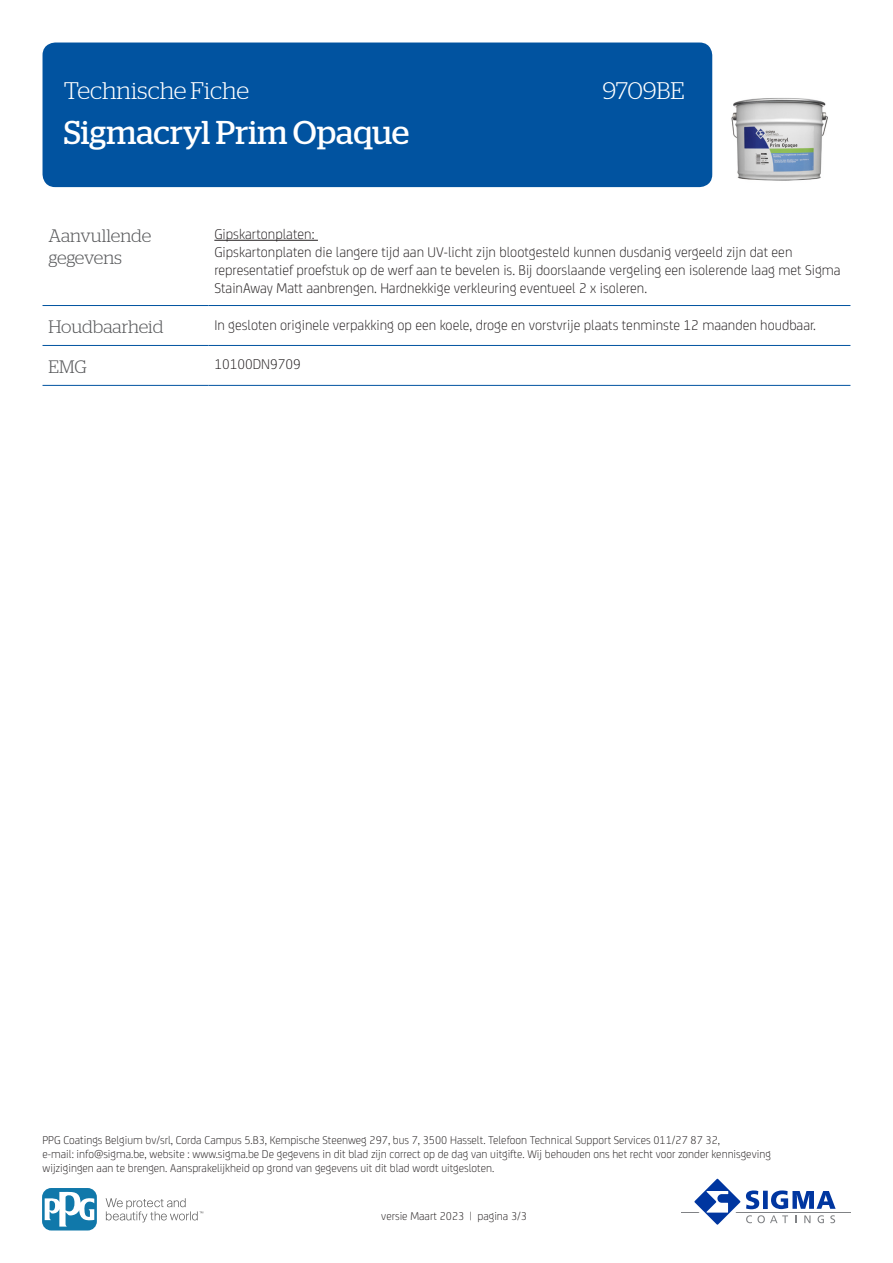
<style>
.page{position:relative;width:893px;height:1263px;background:#fff}
.page>*{position:absolute;margin:0;border:0;box-sizing:border-box;transform-origin:0 0}
.t1{font:33px "Stag";color:#fff}
.t2{font:300 24px "Stag";letter-spacing:-.01em;color:#fff}
.KOP{font:300 18px/21.6px "Stag";letter-spacing:-.005em;color:#57585a}
.BODY{font:300 15px/18px "FS Joey";color:#231f20}
.t3{font:300 12px/14.4px "FS Joey";color:#231f20}
</style>
<div class="page">
<div style="left:43px;top:43px;width:669px;height:144px;background:#0153a0;border-radius:13px"></div>
<hr style="left:681px;top:1211px;width:169px;height:1px;background:#808285">
<svg style="left:689px;top:1178px;width:147px;height:47px"></svg>
<svg style="left:106px;top:1198px;width:97px;height:24px"></svg>
<svg style="left:43px;top:1188px;width:54px;height:42px"></svg>
<svg style="left:45px;top:1191px;width:49px;height:35px"></svg>
<hr style="left:43px;top:305px;width:165px;height:1px;background:#0153a0">
<hr style="left:208px;top:305px;width:642px;height:1px;background:#0153a0">
<hr style="left:43px;top:345px;width:165px;height:1px;background:#0153a0">
<hr style="left:208px;top:345px;width:642px;height:1px;background:#0153a0">
<hr style="left:43px;top:385px;width:165px;height:1px;background:#0153a0">
<hr style="left:208px;top:385px;width:642px;height:1px;background:#0153a0">
<hr style="left:214px;top:240px;width:104px;height:1px;background:#231f20">
<img style="left:731px;top:98px;width:97px;height:83px">
<h2 class="t2" style="left:64px;top:77px;width:187px">Technische Fiche</h2>
<h2 class="t2" style="left:602px;top:77px;width:84px">9709BE</h2>
<h1 class="t1" style="left:64px;top:114px;width:347px">Sigmacryl Prim Opaque</h1>
<p class="KOP" style="left:49px;top:225px;width:104px">Aanvullende gegevens</p>
<p class="BODY" style="left:214px;top:224px;width:628px">Gipskartonplaten:<br>Gipskartonplaten die langere tijd aan UV-licht zijn blootgesteld kunnen dusdanig vergeeld zijn dat een representatief proefstuk op de werf aan te bevelen is. Bij doorslaande vergeling een isolerende laag met Sigma StainAway Matt aanbrengen. Hardnekkige verkleuring eventueel 2 x isoleren.</p>
<p class="KOP" style="left:49px;top:315px;width:116px">Houdbaarheid</p>
<p class="BODY" style="left:214px;top:315px;width:603px">In gesloten originele verpakking op een koele, droge en vorstvrije plaats tenminste 12 maanden houdbaar.</p>
<p class="KOP" style="left:49px;top:355px;width:40px">EMG</p>
<p class="BODY" style="left:214px;top:355px;width:88px">10100DN9709</p>
<p class="t3" style="left:43px;top:1132px;width:730px">PPG Coatings Belgium bv/srl, Corda Campus 5.B3, Kempische Steenweg 297, bus 7, 3500 Hasselt. Telefoon Technical Support Services 011/27 87 32,<br>e-mail: info@sigma.be, website : www.sigma.be De gegevens in dit blad zijn correct op de dag van uitgifte. Wij behouden ons het recht voor zonder kennisgeving wijzigingen aan te brengen. Aansprakelijkheid op grond van gegevens uit dit blad wordt uitgesloten.</p>
<p class="t3" style="left:381px;top:1208px;width:147px">versie Maart 2023 | pagina 3/3</p>
</div>
